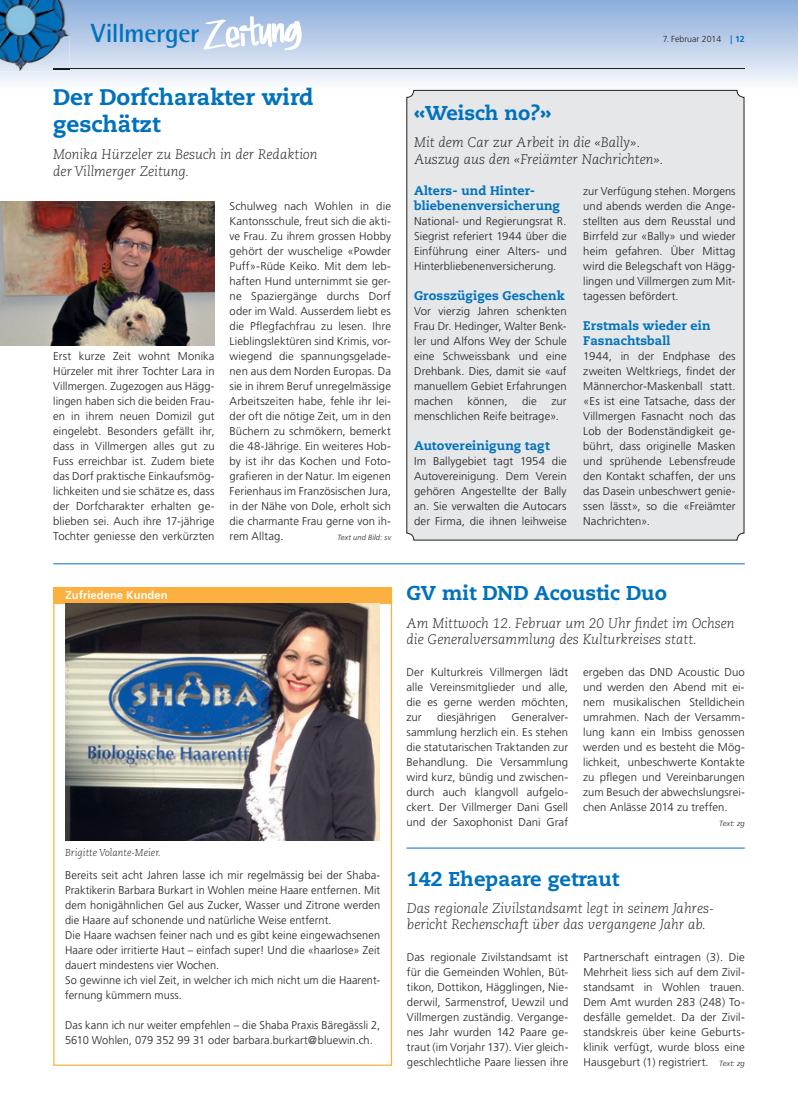
<style>
.page{position:relative;width:798px;height:1117px;background:#fff}
.page>*{position:absolute;margin:0;border:0;box-sizing:border-box;transform-origin:0 0}
.t1{font:700 26.25px "Rotis Semi Sans";letter-spacing:-.02em;color:#0072bc}
.t2{font:800 22.5px/27px "Caecilia";color:#0072bc}
.t3{font:800 20px "Caecilia";color:#0072bc}
.t4{font:italic 300 13.75px/16.5px "Caecilia";color:#231f20}
.t5{font:800 12.5px/15px "Caecilia";letter-spacing:.005em;color:#0072bc}
.t6{font:300 11.25px/15px "Frutiger";letter-spacing:.01em;color:#231f20;text-align:justify}
.t7{font:700 11.25px "Frutiger";color:#fff}
.t8{font:italic 300 10px "Caecilia";color:#231f20}
.t9{font:300 8.75px "Frutiger";color:#231f20}
.t10{font:italic 300 7.5px "Frutiger";letter-spacing:.02em;color:#231f20}
.s1{font-family:"Myriad";font-weight:700;color:#0072bc}
.s2{font-weight:700;color:#0072bc}
.s3{font-style:italic;font-size:7.5px}
</style>
<div class="page">
<svg style="left:0;top:0;width:797px;height:90px;background:#c0d2e9"></svg>
<hr style="left:53px;top:69px;width:691px;height:1px;background:#231f20">
<svg style="left:204px;top:12px;width:97px;height:45px"></svg>
<img style="left:0;top:0;width:69px;height:71px">
<svg style="left:53px;top:69px;width:16px;height:1px"></svg>
<div style="left:406px;top:90px;width:337px;height:450px;background:#e6e7e9;border-radius:7px"></div>
<div style="left:406px;top:90px;width:338px;height:450px;border:1px solid #231f20;border-radius:7px"></div>
<img style="left:0;top:202px;width:215px;height:143px">
<div style="left:53px;top:587px;width:338px;height:16px;background:#fbb03f"></div>
<div style="left:53px;top:587px;width:339px;height:478px;border:1px solid #fbb03f"></div>
<img style="left:65px;top:603px;width:314px;height:237px">
<hr style="left:53px;top:563px;width:691px;height:1px;background:#0072bc">
<hr style="left:406px;top:847px;width:338px;height:1px;background:#0072bc">
<h1 class="t1" style="left:91px;top:17px;width:110px">Villmerger</h1>
<p class="t9" style="left:662px;top:34px;width:83px">7. Februar 2014 <span class="s1">|</span> <span class="s2">12</span></p>
<h2 class="t2" style="left:53px;top:84px;width:262px">Der Dorfcharakter wird geschätzt</h2>
<p class="t4" style="left:53px;top:146px;width:266px">Monika Hürzeler zu Besuch in der Redaktion der Villmerger Zeitung.</p>
<p class="t6" style="left:53px;top:349px;width:163px">Erst kurze Zeit wohnt Monika Hürzeler mit ihrer Tochter Lara in Villmergen. Zugezogen aus Hägg&shy;lingen haben sich die beiden Frau&shy;en in ihrem neuen Domizil gut eingelebt. Besonders gefällt ihr, dass in Villmergen alles gut zu Fuss erreichbar ist. Zudem biete das Dorf praktische Einkaufsmög&shy;lichkeiten und sie schätze es, dass der Dorfcharakter erhalten ge&shy;blieben sei. Auch ihre 17-jährige Tochter geniesse den verkürzten</p>
<p class="t6" style="left:229px;top:199px;width:163px">Schulweg nach Wohlen in die Kantonsschule, freut sich die akti&shy;ve Frau. Zu ihrem grossen Hobby gehört der wuschelige «Powder Puff»-Rüde Keiko. Mit dem leb&shy;haften Hund unternimmt sie ger&shy;ne Spaziergänge durchs Dorf oder im Wald. Ausserdem liebt es die Pflegfachfrau zu lesen. Ihre Lieblingslektüren sind Krimis, vor&shy;wiegend die spannungsgelade&shy;nen aus dem Norden Europas. Da sie in ihrem Beruf unregelmässige Arbeitszeiten habe, fehle ihr lei&shy;der oft die nötige Zeit, um in den Büchern zu schmökern, bemerkt die 48-Jährige. Ein weiteres Hob&shy;by ist ihr das Kochen und Foto&shy;grafieren in der Natur. Im eigenen Ferienhaus im Französischen Jura, in der Nähe von Dole, erholt sich die charmante Frau gerne von ih&shy;rem Alltag.</p>
<p class="t10" style="left:337px;top:533px;width:55px">Text und Bild: sv</p>
<h3 class="t3" style="left:414px;top:101px;width:139px">«Weisch no?»</h3>
<p class="t4" style="left:414px;top:134px;width:251px">Mit dem Car zur Arbeit in die «Bally».<br>Auszug aus den «Freiämter Nachrichten».</p>
<p class="t5" style="left:414px;top:183px;width:147px">Alters- und Hinter&shy;bliebenenversicherung</p>
<p class="t6" style="left:414px;top:214px;width:154px">National- und Regierungsrat R.<br>Siegrist referiert 1944 über die Einführung einer Alters- und Hinterbliebenenversicherung.</p>
<p class="t5" style="left:414px;top:288px;width:152px">Grosszügiges Geschenk</p>
<p class="t6" style="left:414px;top:304px;width:154px">Vor vierzig Jahren schenkten Frau Dr. Hedinger, Walter Benk&shy;ler und Alfons Wey der Schule eine Schweissbank und eine Drehbank. Dies, damit sie «auf manuellem Gebiet Erfahrungen machen</p>
<p class="t6" style="left:583px;top:184px;width:154px">zur Verfügung stehen. Morgens und abends werden die Ange&shy;stellten aus dem Reusstal und Birrfeld zur «Bally» und wieder heim gefahren. Über Mittag wird die Belegschaft von Hägg&shy;lingen und Villmergen zum Mit&shy;tagessen befördert.</p>
<p class="t5" style="left:583px;top:318px;width:129px">Erstmals wieder ein<br>Fasnachtsball</p>
<p class="t6" style="left:583px;top:349px;width:154px">1944, in der Endphase des zweiten Weltkriegs, findet der Männerchor-Maskenball statt. «Es ist eine Tatsache, dass der Villmergen Fasnacht noch das Lob der Bodenständigkeit ge&shy;bührt, dass originelle Masken und sprühende Lebensfreude den Kontakt schaffen, der uns das Dasein unbeschwert genie&shy;ssen lässt», so die «Freiämter Nachrichten».</p>
<p class="t6" style="left:467px;top:394px;width:41px">können,</p>
<p class="t6" style="left:522px;top:394px;width:16px">die</p>
<p class="t6" style="left:414px;top:394px;width:154px;text-indent:137px">zur menschlichen Reife beitrage».</p>
<p class="t5" style="left:414px;top:438px;width:137px">Autovereinigung tagt</p>
<p class="t6" style="left:414px;top:454px;width:154px">Im Ballygebiet tagt 1954 die Autovereinigung. Dem Verein gehören Angestellte der Bally an. Sie verwalten die Autocars der Firma, die ihnen leihweise</p>
<p class="t7" style="left:66px;top:588px;width:103px">Zufriedene Kunden</p>
<p class="t8" style="left:65px;top:846px;width:97px">Brigitte Volante-Meier.</p>
<p class="t6" style="left:65px;top:867px;width:316px;text-align:left">Bereits seit acht Jahren lasse ich mir regelmässig bei der Shaba-Praktikerin Barbara Burkart in Wohlen meine Haare entfernen. Mit dem honigähnlichen Gel aus Zucker, Wasser und Zitrone werden die Haare auf schonende und natürliche Weise entfernt.<br>Die Haare wachsen feiner nach und es gibt keine eingewachsenen Haare oder irritierte Haut – einfach super! Und die «haarlose» Zeit dauert mindestens vier Wochen.<br>So gewinne ich viel Zeit, in welcher ich mich nicht um die Haarent&shy;fernung kümmern muss.</p>
<p class="t6" style="left:65px;top:1017px;width:316px">Das kann ich nur weiter empfehlen – die Shaba Praxis Bäregässli 2,<br>5610 Wohlen, 079 352 99 31 oder barbara.burkart@bluewin.ch.</p>
<h3 class="t3" style="left:406px;top:581px;width:262px">GV mit DND Acoustic Duo</h3>
<p class="t4" style="left:406px;top:614px;width:329px">Am Mittwoch 12. Februar um 20 Uhr findet im Ochsen die Generalversammlung des Kulturkreises statt.</p>
<p class="t6" style="left:406px;top:664px;width:163px">Der Kulturkreis Villmergen lädt alle Vereinsmitglieder und alle, die es gerne werden möchten, zur</p>
<p class="t6" style="left:583px;top:664px;width:163px">ergeben das DND Acoustic Duo und werden den Abend mit ei&shy;nem musikalischen Stelldichein umrahmen. Nach der Versamm&shy;lung kann ein Imbiss genossen werden und es besteht die Mög&shy;lichkeit, unbeschwerte Kontakte zu pflegen und Vereinbarungen zum Besuch der abwechslungsrei&shy;chen Anlässe 2014 zu treffen.</p>
<p class="t10" style="left:718px;top:818px;width:27px">Text: zg</p>
<p class="t6" style="left:406px;top:709px;width:163px;text-indent:105px">Generalver&shy;sammlung herzlich ein. Es stehen die statutarischen Traktanden zur Behandlung. Die Versammlung wird kurz, bündig und zwischen&shy;durch auch klangvoll aufgelo&shy;ckert. Der Villmerger Dani Gsell und der Saxophonist Dani Graf</p>
<p class="t6" style="left:437px;top:709px;width:60px">diesjährigen</p>
<h3 class="t3" style="left:407px;top:866px;width:214px">142 Ehepaare getraut</h3>
<p class="t4" style="left:407px;top:899px;width:308px">Das regionale Zivilstandsamt legt in seinem Jahres&shy;bericht Rechenschaft über das vergangene Jahr ab.</p>
<p class="t6" style="left:407px;top:949px;width:163px">Das regionale Zivilstandsamt ist für die Gemeinden Wohlen, Büt&shy;tikon, Dottikon, Hägglingen, Nie&shy;derwil, Sarmenstrof, Uewzil und Villmergen zuständig. Vergange&shy;nes Jahr wurden 142 Paare ge&shy;traut (im Vorjahr 137). Vier gleich&shy;geschlechtliche Paare liessen ihre</p>
<p class="t6" style="left:583px;top:949px;width:163px">Partnerschaft eintragen (3). Die Mehrheit liess sich auf dem Zivil&shy;standsamt in Wohlen trauen.<br>Dem Amt wurden 283 (248) To&shy;desfälle gemeldet. Da der Zivil&shy;standskreis über keine Geburts&shy;klinik verfügt, wurde bloss eine Hausgeburt (1) registriert. <span class="s3">Text: zg</span></p>
</div>
